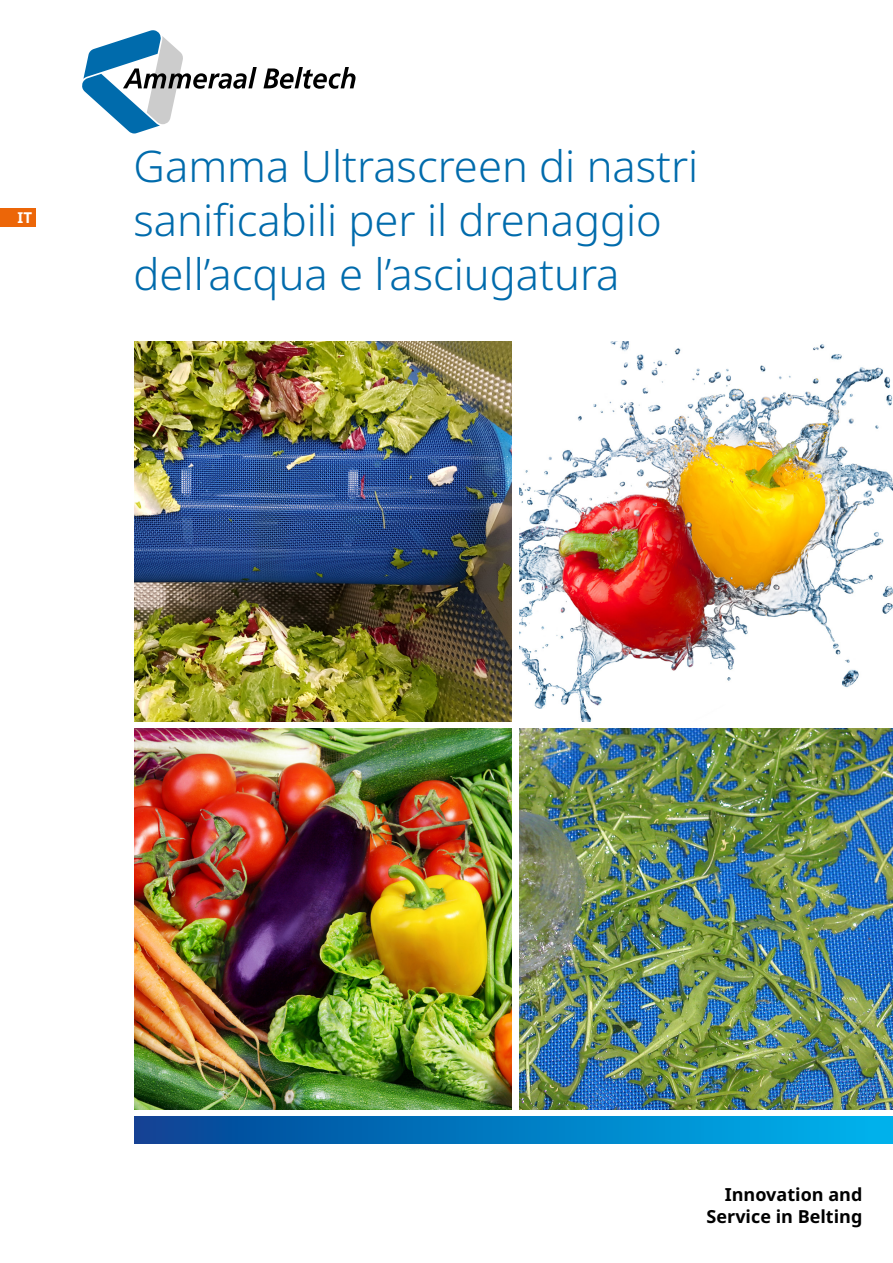
<style>
.page{position:relative;width:893px;height:1263px;background:#fff}
.page>*{position:absolute;margin:0;border:0;box-sizing:border-box;transform-origin:0 0}
.t1{font:300 43.5px/54px "Noto Sans";color:#006bac}
.t2{font:700 18px/21.6px "Noto Sans";color:#000;text-align:right}
.t3{font:700 15px "Noto Sans";color:#fff}
</style>
<div class="page">
<img style="left:520px;top:341px;width:373px;height:381px">
<img style="left:520px;top:729px;width:373px;height:380px">
<div style="left:134px;top:1116px;width:759px;height:27px;background:linear-gradient(to right,#064295,#00b5ef)"></div>
<img style="left:134px;top:729px;width:378px;height:380px">
<div style="left:0;top:208px;width:35px;height:18px;background:#ec6608"></div>
<svg style="left:82px;top:30px;width:274px;height:103px"></svg>
<img style="left:134px;top:341px;width:378px;height:381px">
<p class="t3" style="left:18px;top:207px;width:16px">IT</p>
<p class="t1" style="left:134px;top:140px;width:566px">Gamma Ultrascreen di nastri sanificabili per il drenaggio dell’acqua e l’asciugatura</p>
<p class="t2" style="left:707px;top:1184px;width:157px">Innovation and<br>Service in Belting</p>
</div>
